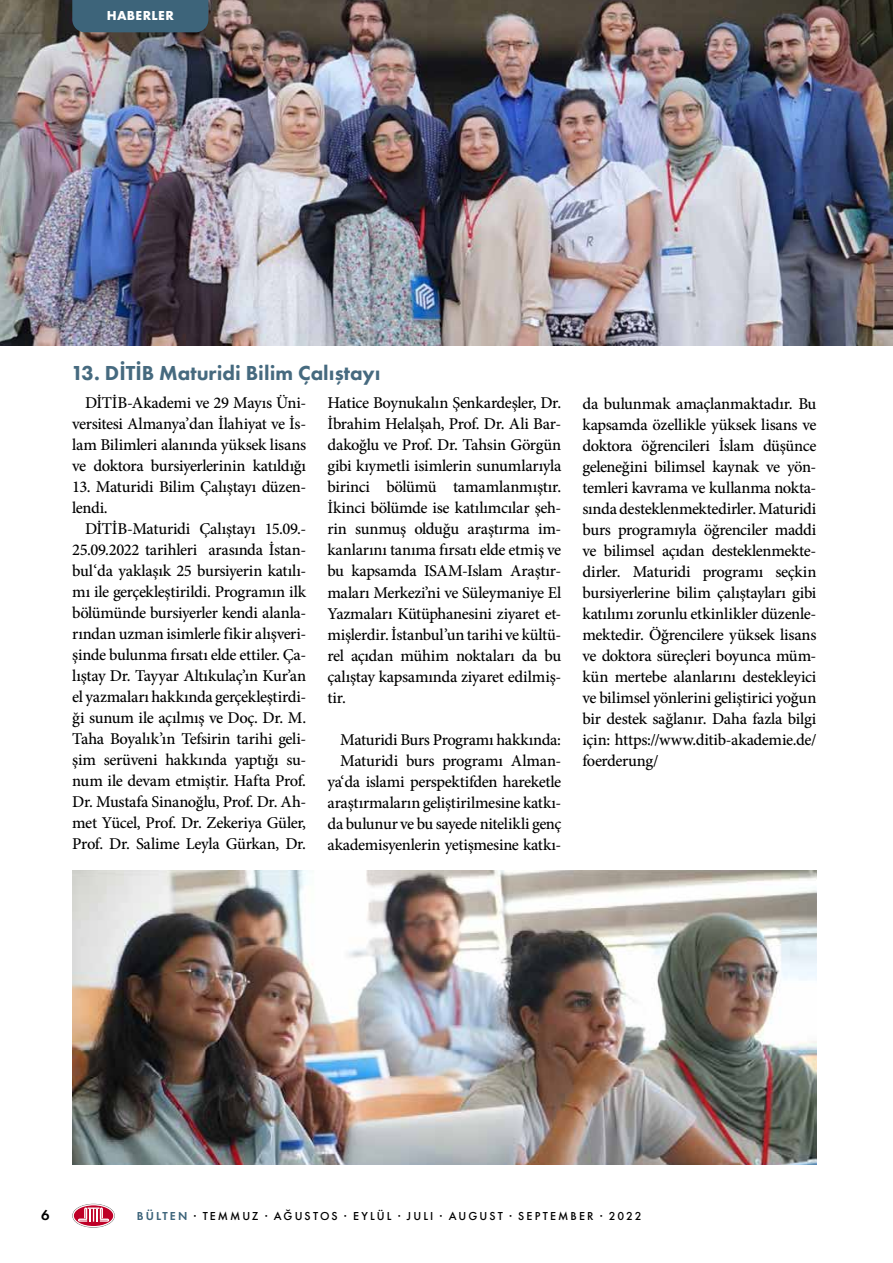
<style>
.page{position:relative;width:893px;height:1263px;background:#fff}
.page>*{position:absolute;margin:0;border:0;box-sizing:border-box;transform-origin:0 0}
.t1{font:800 21px "Futura PT";color:#466a7f}
.t2{font:500 16.5px/21px "Minion Pro";letter-spacing:-.02em;color:#000;text-align:justify}
.t3{font:600 15px "Futura PT";color:#000}
.t4{font:700 13.5px "Futura PT";letter-spacing:.025em;color:#fff}
.t5{font:500 12px "Futura PT";letter-spacing:.175em;color:#000}
.s1{font-weight:600;color:#3d647a}
</style>
<div class="page">
<img style="left:72px;top:870px;width:744px;height:294px">
<img style="left:0;top:0;width:893px;height:345px">
<svg style="left:72px;top:1204px;width:43px;height:23px"></svg>
<div style="left:72px;top:0;width:136px;height:32px;background:#3d647a"></div>
<p class="t4" style="left:107px;top:7px;width:69px">HABERLER</p>
<p class="t1" style="left:71px;top:360px;width:311px">13. DİTİB Maturidi Bilim Çalıştayı</p>
<p class="t2" style="left:72px;top:393px;width:235px;text-indent:13px">DİTİB-Akademi ve 29 Mayıs Üni&shy;versitesi Almanya’dan İlahiyat ve İs&shy;lam Bilimleri alanında yüksek lisans ve doktora bursiyerlerinin katıldığı</p>
<p class="t2" style="left:72px;top:477px;width:235px">13. Maturidi Bilim Çalıştayı düzen&shy;lendi.</p>
<p class="t2" style="left:72px;top:519px;width:235px;text-indent:13px">DİTİB-Maturidi Çalıştayı 15.09.- 25.09.2022 tarihleri arasında İstan&shy;bul‘da yaklaşık 25 bursiyerin katılı&shy;mı ile gerçekleştirildi. Programın ilk bölümünde bursiyerler kendi alanla&shy;rından uzman isimlerle fikir alışveri&shy;şinde bulunma fırsatı elde ettiler. Ça&shy;lıştay Dr. Tayyar Altıkulaç’ın Kur’an el yazmaları hakkında gerçekleştirdi&shy;ği sunum ile açılmış ve Doç. Dr. M.<br>Taha Boyalık’ın Tefsirin tarihi geli&shy;şim serüveni hakkında yaptığı su&shy;num ile devam etmiştir. Hafta Prof.<br>Dr. Mustafa Sinanoğlu, Prof. Dr. Ah&shy;met Yücel, Prof. Dr. Zekeriya Güler, Prof. Dr. Salime Leyla Gürkan, Dr.</p>
<p class="t2" style="left:327px;top:393px;width:235px">Hatice Boynukalın Şenkardeşler, Dr.<br>İbrahim Helalşah, Prof. Dr. Ali Bar&shy;dakoğlu ve Prof. Dr. Tahsin Görgün gibi kıymetli isimlerin sunumlarıyla birinci bölümü tamamlanmıştır.<br>İkinci bölümde ise katılımcılar şeh&shy;rin sunmuş olduğu araştırma im&shy;kanlarını tanıma fırsatı elde etmiş ve bu kapsamda ISAM-Islam Araştır&shy;maları Merkezi’ni ve Süleymaniye El Yazmaları Kütüphanesini ziyaret et&shy;mişlerdir. İstanbul’un tarihi ve kültü&shy;rel açıdan mühim noktaları da bu çalıştay kapsamında ziyaret edilmiş&shy;tir.</p>
<p class="t2" style="left:327px;top:729px;width:235px;text-align:right">Maturidi Burs Programı hakkında:<br>Maturidi burs programı Alman&shy;ya‘da islami perspektifden hareketle araştırmaların geliştirilmesine katkı&shy;da bulunur ve bu sayede nitelikli genç akademisyenlerin yetişmesine katkı-</p>
<p class="t2" style="left:583px;top:393px;width:235px">da bulunmak amaçlanmaktadır. Bu kapsamda özellikle yüksek lisans ve doktora öğrencileri İslam düşünce geleneğini bilimsel kaynak ve yön&shy;temleri kavrama ve kullanma nokta&shy;sında desteklenmektedirler. Maturidi burs programıyla öğrenciler maddi ve bilimsel açıdan desteklenmekte&shy;dirler. Maturidi programı seçkin bursiyerlerine bilim çalıştayları gibi katılımı zorunlu etkinlikler düzenle&shy;mektedir. Öğrencilere yüksek lisans ve doktora süreçleri boyunca müm&shy;kün mertebe alanlarını destekleyici ve bilimsel yönlerini geliştirici yoğun bir destek sağlanır. Daha fazla bilgi için: https://www.ditib-akademie.de/ foerderung/</p>
<p class="t3" style="left:41px;top:1206px;width:10px">6</p>
<p class="t5" style="left:137px;top:1209px;width:506px"><span class="s1">BÜLTEN</span> · TEMMUZ · AĞUSTOS · EYLÜL · JULI · AUGUST · SEPTEMBER · 2022</p>
</div>
